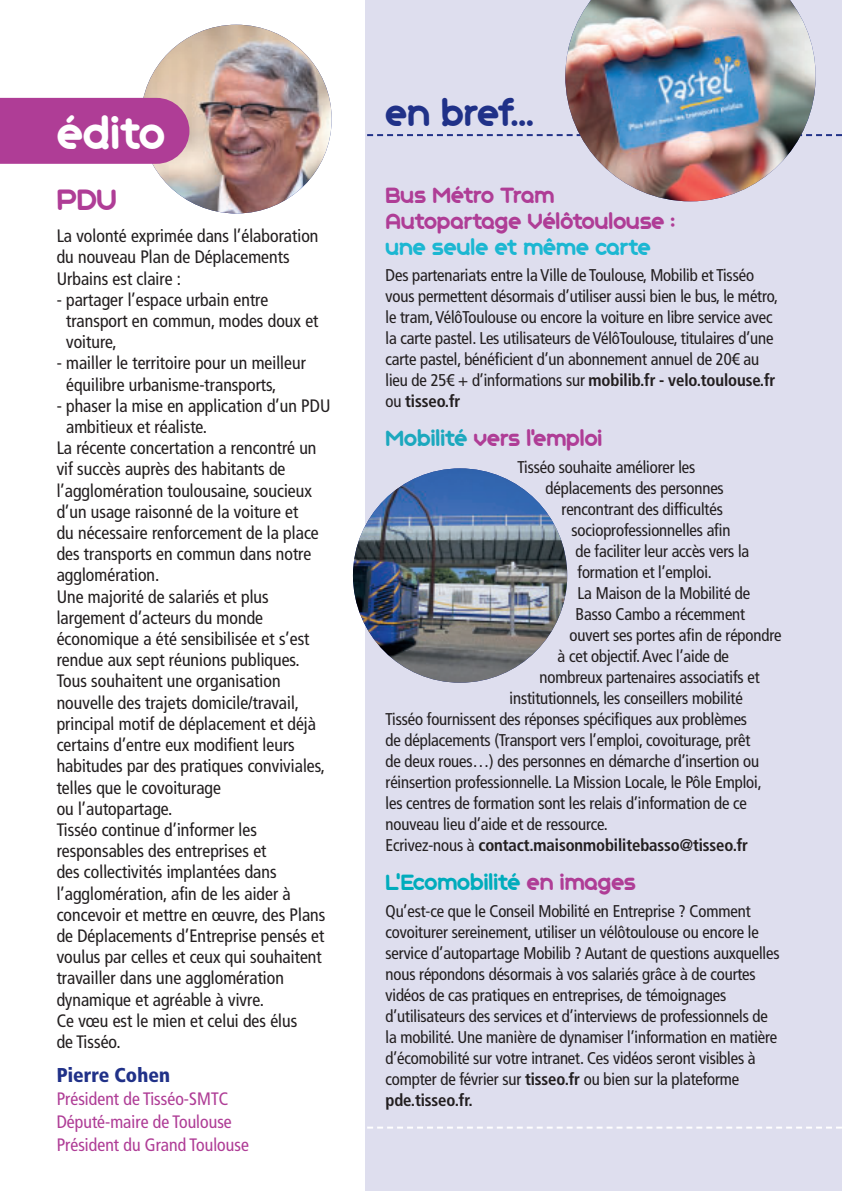
<style>
.page{position:relative;width:842px;height:1191px;background:#fff}
.page>*{position:absolute;margin:0;border:0;box-sizing:border-box;transform-origin:0 0}
.t1{font:48px "Geometry Soft Pro Bold N";color:#fff}
.t2{font:40px "Geometry Soft Pro Bold N";color:#203188}
.t3{font:32px "Geometry Soft Pro Bold N";color:#af3d96}
.t4{font:24px/26px "Geometry Soft Pro Bold N";letter-spacing:-.035em;color:#af3d96}
.t5{font:24px "Geometry Soft Pro Bold N";color:#00acbc}
.t6{font:24px "Geometry Soft Pro Bold N";color:#1cb7d2}
.t7{font:900 condensed 20px "Frutiger LT Std";color:#203188}
.t8{font:condensed 18px/21.2px "Frutiger LT Std";letter-spacing:-.005em;color:#231f20}
.t9{font:condensed 18px/23px "Frutiger LT Std";color:#af3d96}
.t10{font:condensed 17px/21px "Frutiger LT Std";letter-spacing:-.015em;color:#231f20}
.t11{font:700 condensed 17px "Frutiger LT Std";color:#231f20}
.s1{font-weight:700}
.s2{color:#1ca8be}
.s3{font-weight:400}
.s4{color:#af3d96}
</style>
<div class="page">
<img style="left:141px;top:25px;width:191px;height:188px;border-radius:50%">
<div style="left:0;top:98px;width:189px;height:66px;background:#af3d96"></div>
<div style="left:366px;top:0;width:476px;height:1191px;background:#dedeee"></div>
<svg style="left:367px;top:134px;width:475px;height:2px"></svg>
<svg style="left:367px;top:1126px;width:475px;height:2px"></svg>
<img style="left:565px;top:0;width:251px;height:201px">
<img style="left:353px;top:468px;width:214px;height:214px;border-radius:50%">
<h1 class="t1" style="left:57px;top:115px;width:110px">édito</h1>
<h3 class="t3" style="left:57px;top:187px;width:62px">PDU</h3>
<p class="t8" style="left:57px;top:226px;width:264px">La volonté exprimée dans l’élaboration du nouveau Plan de Déplacements<br>Urbains est claire :</p>
<p class="t8" style="left:66px;top:290px;width:254px;text-indent:-9px">- partager l’espace urbain entre transport en commun, modes doux et voiture,</p>
<p class="t8" style="left:66px;top:353px;width:242px;text-indent:-9px">- mailler le territoire pour un meilleur équilibre urbanisme-transports,</p>
<p class="t8" style="left:57px;top:396px;width:276px">- phaser la mise en application d’un PDU</p>
<p class="t8" style="left:66px;top:417px;width:143px">ambitieux et réaliste.</p>
<p class="t8" style="left:57px;top:438px;width:262px">La récente concertation a rencontré un</p>
<p class="t8" style="left:57px;top:459px;width:231px">vif succès auprès des habitants de</p>
<p class="t8" style="left:57px;top:481px;width:257px">l’agglomération toulousaine, soucieux</p>
<p class="t8" style="left:57px;top:502px;width:244px">d’un usage raisonné de la voiture et</p>
<p class="t8" style="left:57px;top:523px;width:264px">du nécessaire renforcement de la place</p>
<p class="t8" style="left:57px;top:544px;width:257px">des transports en commun dans notre</p>
<p class="t8" style="left:57px;top:565px;width:105px">agglomération.</p>
<p class="t8" style="left:57px;top:587px;width:214px">Une majorité de salariés et plus</p>
<p class="t8" style="left:57px;top:608px;width:208px">largement d’acteurs du monde</p>
<p class="t8" style="left:57px;top:629px;width:255px">économique a été sensibilisée et s’est</p>
<p class="t8" style="left:57px;top:650px;width:245px">rendue aux sept réunions publiques.</p>
<p class="t8" style="left:57px;top:671px;width:226px">Tous souhaitent une organisation</p>
<p class="t8" style="left:57px;top:693px;width:244px">nouvelle des trajets domicile/travail,</p>
<p class="t8" style="left:57px;top:714px;width:261px">principal motif de déplacement et déjà</p>
<p class="t8" style="left:57px;top:735px;width:240px">certains d’entre eux modifient leurs</p>
<p class="t8" style="left:57px;top:756px;width:270px">habitudes par des pratiques conviviales,</p>
<p class="t8" style="left:57px;top:777px;width:166px">telles que le covoiturage</p>
<p class="t8" style="left:57px;top:799px;width:118px">ou l’autopartage.</p>
<p class="t8" style="left:57px;top:820px;width:202px">Tisséo continue d’informer les</p>
<p class="t8" style="left:57px;top:841px;width:212px">responsables des entreprises et</p>
<p class="t8" style="left:57px;top:862px;width:222px">des collectivités implantées dans</p>
<p class="t8" style="left:57px;top:883px;width:236px">l’agglomération, afin de les aider à</p>
<p class="t8" style="left:57px;top:905px;width:271px">concevoir et mettre en œuvre, des Plans</p>
<p class="t8" style="left:57px;top:926px;width:270px">de Déplacements d’Entreprise pensés et</p>
<p class="t8" style="left:57px;top:947px;width:267px">voulus par celles et ceux qui souhaitent</p>
<p class="t8" style="left:57px;top:968px;width:229px">travailler dans une agglomération</p>
<p class="t8" style="left:57px;top:989px;width:209px">dynamique et agréable à vivre.</p>
<p class="t8" style="left:57px;top:1011px;width:243px">Ce vœu est le mien et celui des élus</p>
<p class="t8" style="left:57px;top:1032px;width:66px">de Tisséo.</p>
<p class="t7" style="left:57px;top:1065px;width:115px">Pierre Cohen</p>
<p class="t9" style="left:57px;top:1088px;width:194px">Président de Tisséo-SMTC<br>Député-maire de Toulouse<br>Président du Grand Toulouse</p>
<h2 class="t2" style="left:386px;top:98px;width:150px">en bref…</h2>
<h3 class="t4" style="left:386px;top:184px;width:291px">Bus Métro Tram<br>Autopartage Vélôtoulouse :</h3>
<h3 class="t6" style="left:386px;top:237px;width:267px">une seule et même carte</h3>
<p class="t10" style="left:386px;top:266px;width:394px">Des partenariats entre la Ville de Toulouse, Mobilib et Tisséo vous permettent désormais d’utiliser aussi bien le bus, le métro, le tram, VélôToulouse ou encore la voiture en libre service avec la carte pastel. Les utilisateurs de VélôToulouse, titulaires d’une carte pastel, bénéficient d’un abonnement annuel de 20€ au lieu de 25€ + d’informations sur <span class="s1">mobilib.fr - velo.toulouse.fr </span>ou <span class="s1">tisseo.fr</span></p>
<h3 class="t4" style="left:386px;top:428px;width:219px"><span class="s2">Mobilité</span> vers l’emploi</h3>
<p class="t10" style="left:518px;top:457px;width:180px">Tisséo souhaite améliorer les</p>
<p class="t10" style="left:546px;top:478px;width:180px">déplacements des personnes</p>
<p class="t10" style="left:562px;top:499px;width:163px">rencontrant des difficultés</p>
<p class="t10" style="left:572px;top:520px;width:161px">socioprofessionnelles afin</p>
<p class="t10" style="left:576px;top:541px;width:176px">de faciliter leur accès vers la</p>
<p class="t10" style="left:578px;top:562px;width:136px">formation et l’emploi.</p>
<p class="t10" style="left:578px;top:583px;width:175px">La Maison de la Mobilité de</p>
<p class="t10" style="left:576px;top:604px;width:171px">Basso Cambo a récemment</p>
<p class="t10" style="left:570px;top:625px;width:214px">ouvert ses portes afin de répondre</p>
<p class="t10" style="left:558px;top:646px;width:173px">à cet objectif. Avec l’aide de</p>
<p class="t10" style="left:540px;top:667px;width:222px">nombreux partenaires associatifs et</p>
<p class="t10" style="left:510px;top:688px;width:235px">institutionnels, les conseillers mobilité</p>
<p class="t10" style="left:386px;top:709px;width:363px">Tisséo fournissent des réponses spécifiques aux problèmes</p>
<p class="t10" style="left:386px;top:730px;width:367px">de déplacements (Transport vers l’emploi, covoiturage, prêt</p>
<p class="t10" style="left:386px;top:751px;width:375px">de deux roues…) des personnes en démarche d’insertion ou</p>
<p class="t10" style="left:386px;top:772px;width:378px">réinsertion professionnelle. La Mission Locale, le Pôle Emploi,</p>
<p class="t10" style="left:386px;top:793px;width:363px">les centres de formation sont les relais d’information de ce</p>
<p class="t10" style="left:386px;top:814px;width:224px">nouveau lieu d’aide et de ressource.</p>
<p class="t11" style="left:386px;top:837px;width:365px"><span class="s3">Ecrivez-nous à</span> contact.maisonmobilitebasso@tisseo.fr</p>
<h3 class="t5" style="left:386px;top:873px;width:252px">L’Ecomobilité <span class="s4">en images</span></h3>
<p class="t10" style="left:386px;top:901px;width:396px">Qu’est-ce que le Conseil Mobilité en Entreprise ? Comment covoiturer sereinement, utiliser un vélôtoulouse ou encore le service d’autopartage Mobilib ? Autant de questions auxquelles nous répondons désormais à vos salariés grâce à de courtes vidéos de cas pratiques en entreprises, de témoignages d’utilisateurs des services et d’interviews de professionnels de la mobilité. Une manière de dynamiser l’information en matière d’écomobilité sur votre intranet. Ces vidéos seront visibles à compter de février sur <span class="s1">tisseo.fr</span> ou bien sur la plateforme <span class="s1">pde.tisseo.fr.</span></p>
</div>
